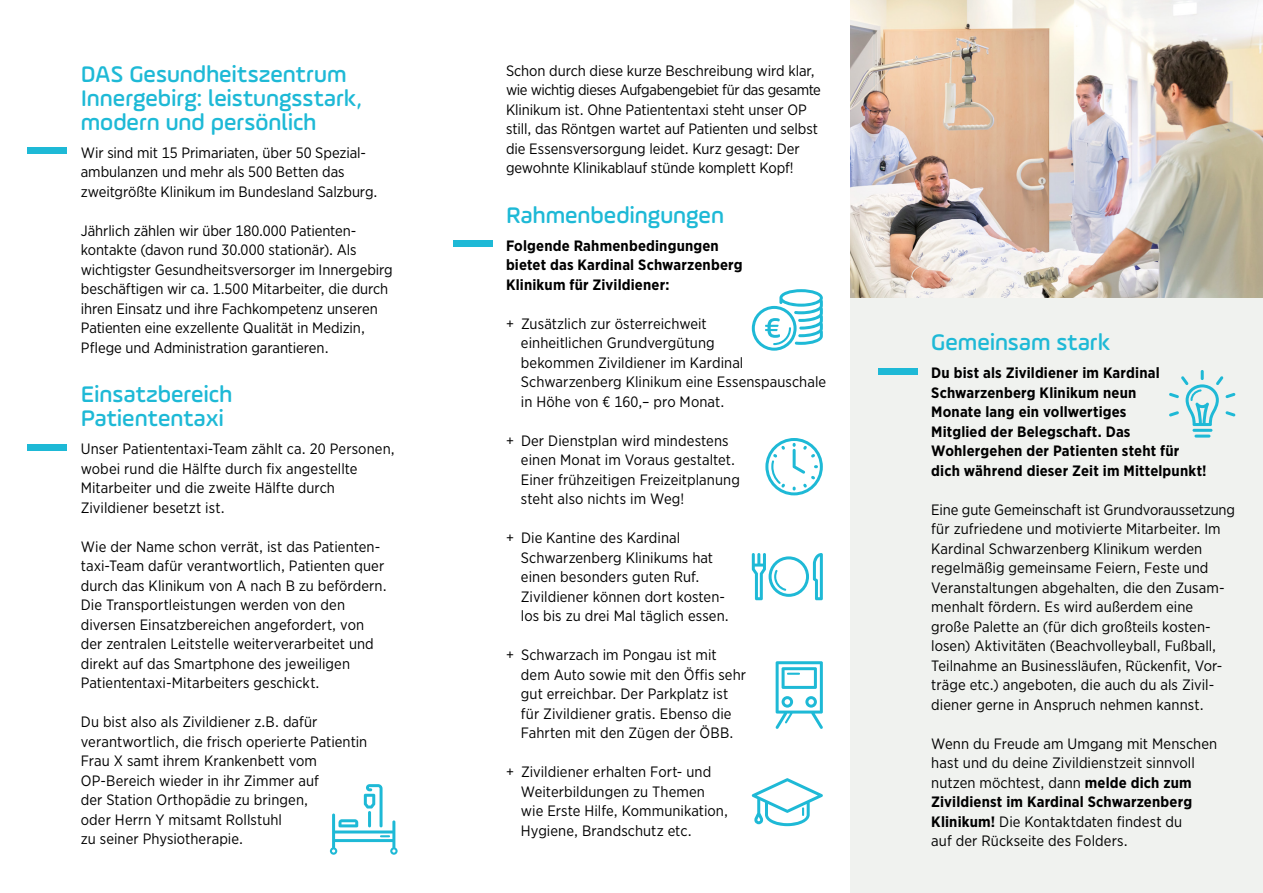
<style>
.page{position:relative;width:1263px;height:893px;background:#fff}
.page>*{position:absolute;margin:0;border:0;box-sizing:border-box;transform-origin:0 0}
.t1{font:500 24px/24px "Ample Soft";color:#1eb9d6}
.t2{font:15px/19.5px "Gotham Narrow";color:#000}
.t3{font:700 15px/19.5px "Gotham Narrow";letter-spacing:.01em;color:#000}
.s1{font-weight:700}
</style>
<div class="page">
<div style="left:28px;top:148px;width:39px;height:6px;background:#1eb9d6"></div>
<div style="left:28px;top:444px;width:39px;height:7px;background:#1eb9d6"></div>
<div style="left:453px;top:240px;width:39px;height:7px;background:#1eb9d6"></div>
<div style="left:850px;top:298px;width:413px;height:595px;background:#f0f2ef"></div>
<div style="left:878px;top:368px;width:39px;height:6px;background:#1eb9d6"></div>
<img style="left:850px;top:0;width:413px;height:298px">
<hr style="left:1192px;top:429px;width:20px;height:3px;background:#1eb9d6;border-radius:2px">
<hr style="left:1194px;top:435px;width:16px;height:3px;background:#1eb9d6;border-radius:2px">
<svg style="left:1169px;top:370px;width:66px;height:56px"></svg>
<svg style="left:765px;top:438px;width:58px;height:57px"></svg>
<svg style="left:752px;top:778px;width:71px;height:48px"></svg>
<svg style="left:776px;top:661px;width:47px;height:68px"></svg>
<svg style="left:752px;top:289px;width:71px;height:62px"></svg>
<svg style="left:330px;top:784px;width:68px;height:71px"></svg>
<svg style="left:752px;top:553px;width:71px;height:47px"></svg>
<h1 class="t1" style="left:81px;top:62px;width:282px">DAS Gesundheitszentrum<br>Innergebirg: leistungsstark, modern und persönlich</h1>
<p class="t2" style="left:81px;top:142px;width:298px">Wir sind mit 15 Primariaten, über 50 Spezial&shy;ambulanzen und mehr als 500 Betten das zweitgrößte Klinikum im Bundesland Salzburg.</p>
<p class="t2" style="left:81px;top:220px;width:313px">Jährlich zählen wir über 180.000 Patienten&shy;kontakte (davon rund 30.000 stationär). Als wichtigster Gesundheitsversorger im Innergebirg beschäftigen wir ca. 1.500 Mitarbeiter, die durch ihren Einsatz und ihre Fachkompetenz unseren Patienten eine exzellente Qualität in Medizin, Pflege und Administration garantieren.</p>
<h1 class="t1" style="left:81px;top:382px;width:153px">Einsatzbereich<br>Patiententaxi</h1>
<p class="t2" style="left:81px;top:439px;width:316px">Unser Patiententaxi-Team zählt ca. 20 Personen, wobei rund die Hälfte durch fix angestellte Mitarbeiter und die zweite Hälfte durch Zivildiener besetzt ist.</p>
<p class="t2" style="left:81px;top:536px;width:307px">Wie der Name schon verrät, ist das Patienten&shy;taxi-Team dafür verantwortlich, Patienten quer durch das Klinikum von A nach B zu befördern.<br>Die Transportleistungen werden von den diversen Einsatzbereichen angefordert, von der zentralen Leitstelle weiterverarbeitet und direkt auf das Smartphone des jeweiligen Patiententaxi-Mitarbeiters geschickt.</p>
<p class="t2" style="left:81px;top:712px;width:288px">Du bist also als Zivildiener z.B. dafür verantwortlich, die frisch operierte Patientin Frau X samt ihrem Krankenbett vom OP-Bereich wieder in ihr Zimmer auf<br>der Station Orthopädie zu bringen,<br>oder Herrn Y mitsamt Rollstuhl<br>zu seiner Physiotherapie.</p>
<p class="t2" style="left:506px;top:60px;width:316px">Schon durch diese kurze Beschreibung wird klar, wie wichtig dieses Aufgabengebiet für das gesamte Klinikum ist. Ohne Patiententaxi steht unser OP still, das Röntgen wartet auf Patienten und selbst die Essensversorgung leidet. Kurz gesagt: Der gewohnte Klinikablauf stünde komplett Kopf!</p>
<h1 class="t1" style="left:506px;top:203px;width:219px">Rahmenbedingungen</h1>
<p class="t3" style="left:506px;top:236px;width:238px">Folgende Rahmenbedingungen bietet das Kardinal Schwarzenberg<br>Klinikum für Zivildiener:</p>
<p class="t2" style="left:521px;top:313px;width:307px;text-indent:-15px">+ Zusätzlich zur österreichweit<br>einheitlichen Grundvergütung<br>bekommen Zivildiener im Kardinal Schwarzenberg Klinikum eine Essenspauschale in Höhe von € 160,– pro Monat.</p>
<p class="t2" style="left:521px;top:430px;width:220px;text-indent:-15px">+ Der Dienstplan wird mindestens einen Monat im Voraus gestaltet.<br>Einer frühzeitigen Freizeitplanung steht also nichts im Weg!</p>
<p class="t2" style="left:521px;top:528px;width:209px;text-indent:-15px">+ Die Kantine des Kardinal<br>Schwarzenberg Klinikums hat einen besonders guten Ruf.<br>Zivildiener können dort kosten&shy;los bis zu drei Mal täglich essen.</p>
<p class="t2" style="left:521px;top:645px;width:227px;text-indent:-15px">+ Schwarzach im Pongau ist mit dem Auto sowie mit den Öffis sehr gut erreichbar. Der Parkplatz ist für Zivildiener gratis. Ebenso die<br>Fahrten mit den Zügen der ÖBB.</p>
<p class="t2" style="left:521px;top:762px;width:209px;text-indent:-15px">+ Zivildiener erhalten Fort- und<br>Weiterbildungen zu Themen wie Erste Hilfe, Kommunikation,<br>Hygiene, Brandschutz etc.</p>
<h1 class="t1" style="left:931px;top:330px;width:180px">Gemeinsam stark</h1>
<p class="t3" style="left:931px;top:363px;width:277px">Du bist als Zivildiener im Kardinal Schwarzenberg Klinikum neun<br>Monate lang ein vollwertiges<br>Mitglied der Belegschaft. Das Wohlergehen der Patienten steht für dich während dieser Zeit im Mittelpunkt!</p>
<p class="t2" style="left:931px;top:499px;width:305px">Eine gute Gemeinschaft ist Grundvoraussetzung für zufriedene und motivierte Mitarbeiter. Im Kardinal Schwarzenberg Klinikum werden regelmäßig gemeinsame Feiern, Feste und Veranstaltungen abgehalten, die den Zusam&shy;menhalt fördern. Es wird außerdem eine große Palette an (für dich großteils kosten&shy;losen) Aktivitäten (Beachvolleyball, Fußball, Teilnahme an Businessläufen, Rückenfit, Vor&shy;träge etc.) angeboten, die auch du als Zivil&shy;diener gerne in Anspruch nehmen kannst.</p>
<p class="t2" style="left:931px;top:733px;width:287px">Wenn du Freude am Umgang mit Menschen hast und du deine Zivildienstzeit sinnvoll nutzen möchtest, dann <span class="s1">melde dich zum Zivildienst im Kardinal Schwarzenberg Klinikum!</span> Die Kontaktdaten findest du<br>auf der Rückseite des Folders.</p>
</div>
